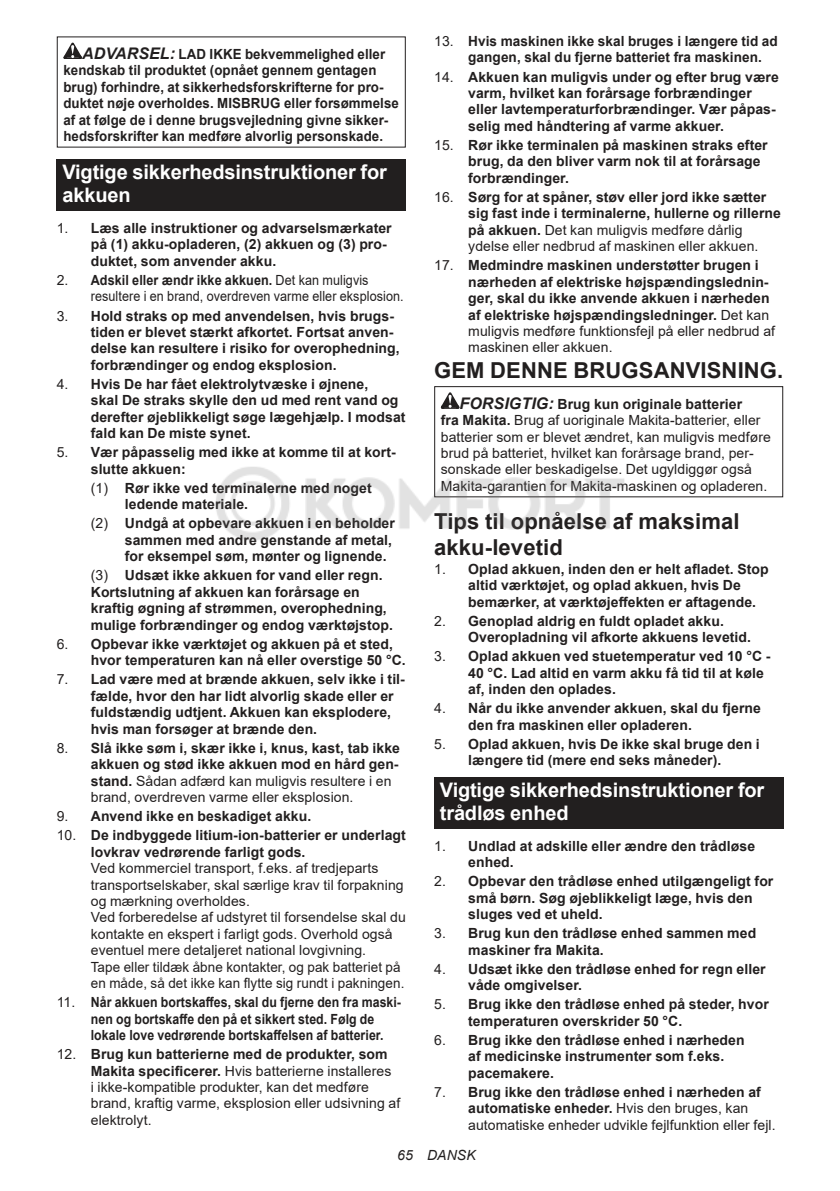
<style>
.page{position:relative;width:840px;height:1191px;background:#fff}
.page>*{position:absolute;margin:0;border:0;box-sizing:border-box;transform-origin:0 0}
.t1{font:700 22px/25.8px "Arial";letter-spacing:.005em;color:#221f1f}
.t2{font:700 20px/23.4px "Arial";letter-spacing:-.01em;color:#fff}
.t3{font:700 14px/16.4px "Arial";letter-spacing:.005em;color:#221f1f}
.t4{font:14px/16.4px "Arial";letter-spacing:.005em;color:#221f1f}
.t5{font:700 14px/16.4px "Arial";letter-spacing:.005em;color:#221f1f;scale:.95 1}
.t6{font:700 14px/16.4px "Arial";letter-spacing:.005em;color:#221f1f;scale:.88 1}
.t7{font:italic 14px "Arial";letter-spacing:.005em;color:#221f1f}
.s1{font-style:italic;font-size:16px}
.s2{font-weight:400}
.s3{font-weight:700}
.s4{font-weight:700;font-style:italic;font-size:16px}
</style>
<div class="page">
<svg style="left:63px;top:43px;width:19px;height:16px"></svg>
<div style="left:57px;top:159px;width:348px;height:52px;background:#221f1f"></div>
<svg style="left:440px;top:392px;width:19px;height:17px"></svg>
<div style="left:434px;top:386px;width:348px;height:111px;border:1px solid #221f1f"></div>
<div style="left:434px;top:776px;width:348px;height:52px;background:#221f1f"></div>
<img style="left:216px;top:457px;width:413px;height:83px">
<p class="t5" style="left:63px;top:47px;width:354px;text-indent:19px"><span class="s1">ADVARSEL:</span> LAD IKKE bekvemmelighed eller kendskab til produktet (opnået gennem gentagen brug) forhindre, at sikkerhedsforskrifterne for pro&shy;duktet nøje overholdes. MISBRUG eller forsømmelse af at følge de i denne brugsvejledning givne sikker&shy;hedsforskrifter kan medføre alvorlig personskade.</p>
<h2 class="t2" style="left:62px;top:162px;width:326px">Vigtige sikkerhedsinstruktioner for akkuen</h2>
<p class="t3" style="left:91px;top:221px;width:302px;text-indent:-34px"><span class="s2">1.</span> Læs alle instruktioner og advarselsmærkater på (1) akku-opladeren, (2) akkuen og (3) pro&shy;duktet, som anvender akku.</p>
<p class="t4" style="left:91px;top:273px;width:314px;text-indent:-34px">2. <span class="s3">Adskil eller ændr ikke akkuen.</span> Det kan muligvis resultere i en brand, overdreven varme eller eksplosion.</p>
<p class="t3" style="left:91px;top:308px;width:310px;text-indent:-34px"><span class="s2">3.</span> Hold straks op med anvendelsen, hvis brugs&shy;tiden er blevet stærkt afkortet. Fortsat anven&shy;delse kan resultere i risiko for overophedning, forbrændinger og endog eksplosion.</p>
<p class="t3" style="left:91px;top:377px;width:316px;text-indent:-34px"><span class="s2">4.</span> Hvis De har fået elektrolytvæske i øjnene,<br>skal De straks skylle den ud med rent vand og derefter øjeblikkeligt søge lægehjælp. I modsat fald kan De miste synet.</p>
<p class="t3" style="left:91px;top:445px;width:306px;text-indent:-34px"><span class="s2">5.</span> Vær påpasselig med ikke at komme til at kort&shy;slutte akkuen:</p>
<p class="t3" style="left:125px;top:481px;width:248px;text-indent:-34px"><span class="s2">(1)</span> Rør ikke ved terminalerne med noget ledende materiale.</p>
<p class="t3" style="left:125px;top:516px;width:271px;text-indent:-34px"><span class="s2">(2)</span> Undgå at opbevare akkuen i en beholder sammen med andre genstande af metal, for eksempel søm, mønter og lignende.</p>
<p class="t3" style="left:91px;top:568px;width:303px"><span class="s2">(3)</span> Udsæt ikke akkuen for vand eller regn.<br>Kortslutning af akkuen kan forårsage en kraftig øgning af strømmen, overophedning, mulige forbrændinger og endog værktøjstop.</p>
<p class="t3" style="left:91px;top:637px;width:316px;text-indent:-34px"><span class="s2">6.</span> Opbevar ikke værktøjet og akkuen på et sted, hvor temperaturen kan nå eller overstige 50 °C.</p>
<p class="t3" style="left:91px;top:672px;width:315px;text-indent:-34px"><span class="s2">7.</span> Lad være med at brænde akkuen, selv ikke i til&shy;fælde, hvor den har lidt alvorlig skade eller er fuldstændig udtjent. Akkuen kan eksplodere, hvis man forsøger at brænde den.</p>
<p class="t3" style="left:91px;top:741px;width:310px;text-indent:-34px"><span class="s2">8.</span> Slå ikke søm i, skær ikke i, knus, kast, tab ikke akkuen og stød ikke akkuen mod en hård gen&shy;stand. <span class="s2">Sådan adfærd kan muligvis resultere i en brand, overdreven varme eller eksplosion.</span></p>
<p class="t3" style="left:57px;top:809px;width:256px"><span class="s2">9.</span> Anvend ikke en beskadiget akku.</p>
<p class="t3" style="left:91px;top:828px;width:316px;text-indent:-34px"><span class="s2">10.</span> De indbyggede litium-ion-batterier er underlagt lovkrav vedrørende farligt gods.</p>
<p class="t4" style="left:91px;top:860px;width:316px">Ved kommerciel transport, f.eks. af tredjeparts transportselskaber, skal særlige krav til forpakning og mærkning overholdes.<br>Ved forberedelse af udstyret til forsendelse skal du kontakte en ekspert i farligt gods. Overhold også eventuel mere detaljeret national lovgivning.<br>Tape eller tildæk åbne kontakter, og pak batteriet på en måde, så det ikke kan flytte sig rundt i pakningen.</p>
<p class="t6" style="left:91px;top:994px;width:354px;text-indent:-34px"><span class="s2">11.</span> Når akkuen bortskaffes, skal du fjerne den fra maski&shy;nen og bortskaffe den på et sikkert sted. Følg de lokale love vedrørende bortskaffelsen af batterier.</p>
<p class="t4" style="left:91px;top:1047px;width:311px;text-indent:-34px">12. <span class="s3">Brug kun batterierne med de produkter, som Makita specificerer.</span> Hvis batterierne installeres<br>i ikke-kompatible produkter, kan det medføre brand, kraftig varme, eksplosion eller udsivning af elektrolyt.</p>
<p class="t3" style="left:468px;top:34px;width:311px;text-indent:-34px"><span class="s2">13.</span> Hvis maskinen ikke skal bruges i længere tid ad gangen, skal du fjerne batteriet fra maskinen.</p>
<p class="t3" style="left:468px;top:70px;width:312px;text-indent:-34px"><span class="s2">14.</span> Akkuen kan muligvis under og efter brug være varm, hvilket kan forårsage forbrændinger eller lavtemperaturforbrændinger. Vær påpas&shy;selig med håndtering af varme akkuer.</p>
<p class="t3" style="left:468px;top:138px;width:301px;text-indent:-34px"><span class="s2">15.</span> Rør ikke terminalen på maskinen straks efter brug, da den bliver varm nok til at forårsage forbrændinger.</p>
<p class="t3" style="left:468px;top:190px;width:314px;text-indent:-34px"><span class="s2">16.</span> Sørg for at spåner, støv eller jord ikke sætter sig fast inde i terminalerne, hullerne og rillerne på akkuen. <span class="s2">Det kan muligvis medføre dårlig ydelse eller nedbrud af maskinen eller akkuen.</span></p>
<p class="t3" style="left:468px;top:258px;width:308px;text-indent:-34px"><span class="s2">17.</span> Medmindre maskinen understøtter brugen i nærheden af elektriske højspændingslednin&shy;ger, skal du ikke anvende akkuen i nærheden af elektriske højspændingsledninger. <span class="s2">Det kan muligvis medføre funktionsfejl på eller nedbrud af maskinen eller akkuen.</span></p>
<h1 class="t1" style="left:434px;top:359px;width:350px">GEM DENNE BRUGSANVISNING.</h1>
<p class="t4" style="left:440px;top:397px;width:331px;text-indent:19px"><span class="s4">FORSIGTIG:</span> <span class="s3">Brug kun originale batterier<br>fra Makita.</span> Brug af uoriginale Makita-batterier, eller batterier som er blevet ændret, kan muligvis medføre brud på batteriet, hvilket kan forårsage brand, per&shy;sonskade eller beskadigelse. Det ugyldiggør også Makita-garantien for Makita-maskinen og opladeren.</p>
<h1 class="t1" style="left:434px;top:510px;width:307px">Tips til opnåelse af maksimal akku-levetid</h1>
<p class="t3" style="left:468px;top:561px;width:302px;text-indent:-34px"><span class="s2">1.</span> Oplad akkuen, inden den er helt afladet. Stop altid værktøjet, og oplad akkuen, hvis De bemærker, at værktøjeffekten er aftagende.</p>
<p class="t3" style="left:468px;top:614px;width:284px;text-indent:-34px"><span class="s2">2.</span> Genoplad aldrig en fuldt opladet akku.<br>Overopladning vil afkorte akkuens levetid.</p>
<p class="t3" style="left:468px;top:649px;width:303px;text-indent:-34px"><span class="s2">3.</span> Oplad akkuen ved stuetemperatur ved 10 °C -<br>40 °C. Lad altid en varm akku få tid til at køle af, inden den oplades.</p>
<p class="t3" style="left:468px;top:701px;width:294px;text-indent:-34px"><span class="s2">4.</span> Når du ikke anvender akkuen, skal du fjerne den fra maskinen eller opladeren.</p>
<p class="t3" style="left:434px;top:737px;width:327px;text-align:center"><span class="s2">5.</span> Oplad akkuen, hvis De ikke skal bruge den i længere tid (mere end seks måneder).</p>
<h2 class="t2" style="left:439px;top:779px;width:326px">Vigtige sikkerhedsinstruktioner for trådløs enhed</h2>
<p class="t3" style="left:468px;top:838px;width:288px;text-indent:-34px"><span class="s2">1.</span> Undlad at adskille eller ændre den trådløse enhed.</p>
<p class="t3" style="left:468px;top:874px;width:306px;text-indent:-34px"><span class="s2">2.</span> Opbevar den trådløse enhed utilgængeligt for små børn. Søg øjeblikkeligt læge, hvis den sluges ved et uheld.</p>
<p class="t3" style="left:468px;top:926px;width:289px;text-indent:-34px"><span class="s2">3.</span> Brug kun den trådløse enhed sammen med maskiner fra Makita.</p>
<p class="t3" style="left:468px;top:961px;width:299px;text-indent:-34px"><span class="s2">4.</span> Udsæt ikke den trådløse enhed for regn eller våde omgivelser.</p>
<p class="t3" style="left:468px;top:997px;width:302px;text-indent:-34px"><span class="s2">5.</span> Brug ikke den trådløse enhed på steder, hvor temperaturen overskrider 50 °C.</p>
<p class="t3" style="left:468px;top:1033px;width:278px;text-indent:-34px"><span class="s2">6.</span> Brug ikke den trådløse enhed i nærheden af medicinske instrumenter som f.eks. pacemakere.</p>
<p class="t4" style="left:468px;top:1085px;width:309px;text-indent:-34px">7. <span class="s3">Brug ikke den trådløse enhed i nærheden af automatiske enheder.</span> Hvis den bruges, kan automatiske enheder udvikle fejlfunktion eller fejl.</p>
<p class="t7" style="left:397px;top:1147px;width:80px">65 DANSK</p>
</div>
